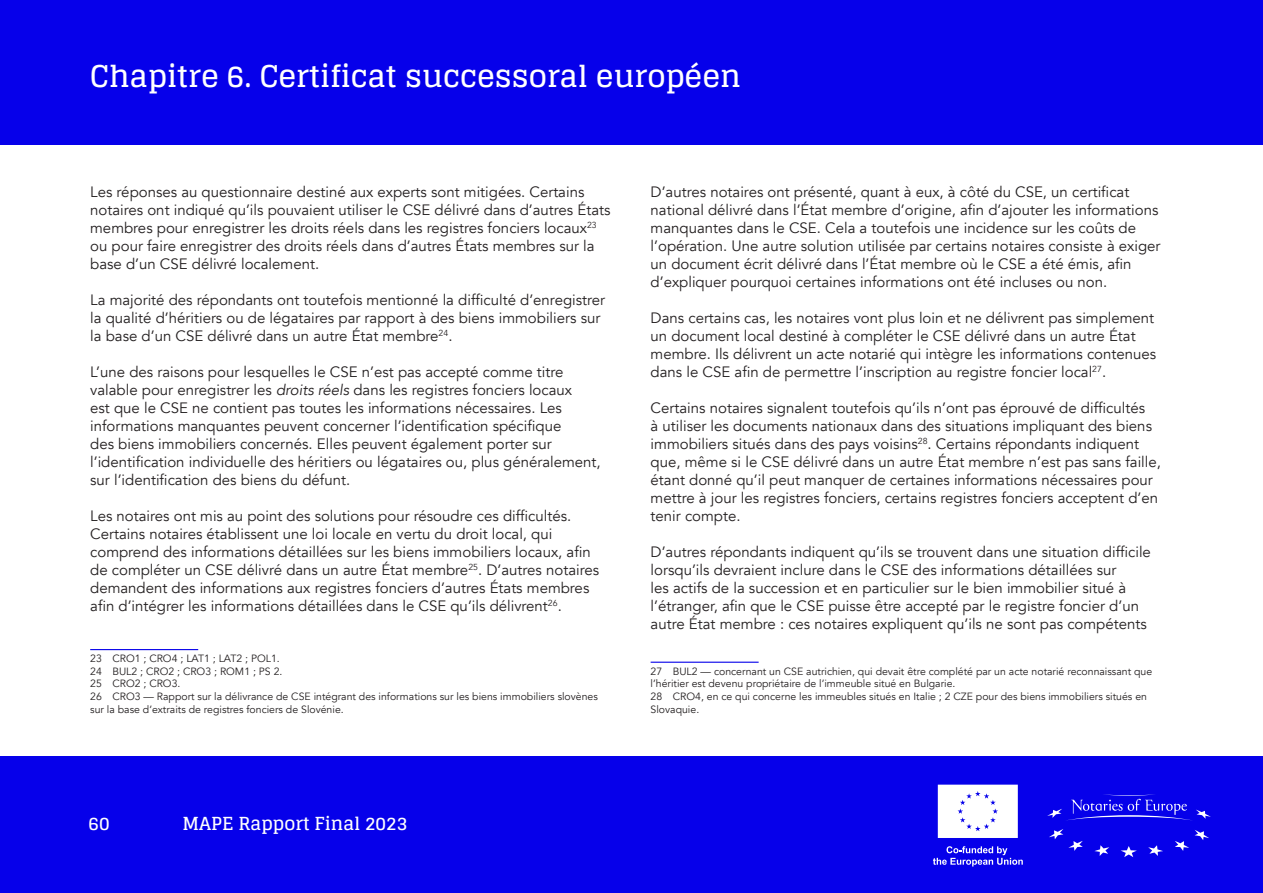
<style>
.page{position:relative;width:1263px;height:893px;background:#fff}
.page>*{position:absolute;margin:0;border:0;box-sizing:border-box;transform-origin:0 0}
.Hoofdstuktitel{font:700 30px "Glegoo";color:#fff}
.t1{font:700 18px "Glegoo";color:#fff}
.Lopende_tekst{font:15px/18px "Avenir";color:#231f20}
.Voetnoten{font:10.5px/12.6px "Avenir";color:#231f20}
.s1{font-style:italic}
</style>
<div class="page">
<div style="left:0;top:756px;width:1263px;height:137px;background:#0600ea"></div>
<div style="left:0;top:0;width:1263px;height:144px;background:#0600ea"></div>
<svg style="left:1049px;top:829px;width:34px;height:22px"></svg>
<svg style="left:1094px;top:845px;width:15px;height:11px"></svg>
<svg style="left:1121px;top:846px;width:16px;height:11px"></svg>
<svg style="left:1148px;top:845px;width:15px;height:11px"></svg>
<svg style="left:1175px;top:830px;width:34px;height:21px"></svg>
<svg style="left:1047px;top:794px;width:164px;height:26px"></svg>
<div style="left:938px;top:785px;width:80px;height:53px;background:#fff"></div>
<svg style="left:933px;top:846px;width:90px;height:20px"></svg>
<hr style="left:651px;top:662px;width:108px;height:1px;background:#0600ea">
<hr style="left:90px;top:649px;width:108px;height:1px;background:#0600ea">
<p class="Hoofdstuktitel" style="left:90px;top:59px;width:652px">Chapitre 6. Certificat successoral européen</p>
<p class="Lopende_tekst" style="left:90px;top:183px;width:522px">Les réponses au questionnaire destiné aux experts sont mitigées. Certains notaires ont indiqué qu’ils pouvaient utiliser le CSE délivré dans d’autres États membres pour enregistrer les droits réels dans les registres fonciers locaux<sup>23 </sup>ou pour faire enregistrer des droits réels dans d’autres États membres sur la base d’un CSE délivré localement.</p>
<p class="Lopende_tekst" style="left:90px;top:291px;width:516px">La majorité des répondants ont toutefois mentionné la difficulté d’enregistrer la qualité d’héritiers ou de légataires par rapport à des biens immobiliers sur la base d’un CSE délivré dans un autre État membre<sup>24</sup>.</p>
<p class="Lopende_tekst" style="left:90px;top:363px;width:512px">L’une des raisons pour lesquelles le CSE n’est pas accepté comme titre valable pour enregistrer les <span class="s1">droits réels</span> dans les registres fonciers locaux<br>est que le CSE ne contient pas toutes les informations nécessaires. Les informations manquantes peuvent concerner l’identification spécifique<br>des biens immobiliers concernés. Elles peuvent également porter sur l’identification individuelle des héritiers ou légataires ou, plus généralement, sur l’identification des biens du défunt.</p>
<p class="Lopende_tekst" style="left:90px;top:507px;width:510px">Les notaires ont mis au point des solutions pour résoudre ces difficultés.<br>Certains notaires établissent une loi locale en vertu du droit local, qui comprend des informations détaillées sur les biens immobiliers locaux, afin de compléter un CSE délivré dans un autre État membre<sup>25</sup>. D’autres notaires demandent des informations aux registres fonciers d’autres États membres afin d’intégrer les informations détaillées dans le CSE qu’ils délivrent<sup>26</sup>.</p>
<p class="Voetnoten" style="left:90px;top:652px;width:191px">23 CRO1 ; CRO4 ; LAT1 ; LAT2 ; POL1.</p>
<p class="Voetnoten" style="left:90px;top:665px;width:194px">24 BUL2 ; CRO2 ; CRO3 ; ROM1 ; PS 2.</p>
<p class="Voetnoten" style="left:90px;top:678px;width:92px">25 CRO2 ; CRO3.</p>
<p class="Voetnoten" style="left:90px;top:690px;width:509px">26 CRO3 — Rapport sur la délivrance de CSE intégrant des informations sur les biens immobiliers slovènes sur la base d’extraits de registres fonciers de Slovénie.</p>
<p class="t1" style="left:89px;top:813px;width:23px">60</p>
<p class="t1" style="left:182px;top:813px;width:226px">MAPE Rapport Final 2023</p>
<p class="Lopende_tekst" style="left:651px;top:183px;width:511px">D’autres notaires ont présenté, quant à eux, à côté du CSE, un certificat national délivré dans l’État membre d’origine, afin d’ajouter les informations manquantes dans le CSE. Cela a toutefois une incidence sur les coûts de l’opération. Une autre solution utilisée par certains notaires consiste à exiger un document écrit délivré dans l’État membre où le CSE a été émis, afin d’expliquer pourquoi certaines informations ont été incluses ou non.</p>
<p class="Lopende_tekst" style="left:651px;top:309px;width:507px">Dans certains cas, les notaires vont plus loin et ne délivrent pas simplement un document local destiné à compléter le CSE délivré dans un autre État membre. Ils délivrent un acte notarié qui intègre les informations contenues dans le CSE afin de permettre l’inscription au registre foncier local<sup>27</sup>.</p>
<p class="Lopende_tekst" style="left:651px;top:399px;width:512px">Certains notaires signalent toutefois qu’ils n’ont pas éprouvé de difficultés<br>à utiliser les documents nationaux dans des situations impliquant des biens immobiliers situés dans des pays voisins<sup>28</sup>. Certains répondants indiquent que, même si le CSE délivré dans un autre État membre n’est pas sans faille, étant donné qu’il peut manquer de certaines informations nécessaires pour mettre à jour les registres fonciers, certains registres fonciers acceptent d’en tenir compte.</p>
<p class="Lopende_tekst" style="left:651px;top:543px;width:502px">D’autres répondants indiquent qu’ils se trouvent dans une situation difficile lorsqu’ils devraient inclure dans le CSE des informations détaillées sur<br>les actifs de la succession et en particulier sur le bien immobilier situé à l’étranger, afin que le CSE puisse être accepté par le registre foncier d’un autre État membre : ces notaires expliquent qu’ils ne sont pas compétents</p>
<p class="Voetnoten" style="left:651px;top:665px;width:503px">27 BUL2 — concernant un CSE autrichien, qui devait être complété par un acte notarié reconnaissant que l’héritier est devenu propriétaire de l’immeuble situé en Bulgarie.</p>
<p class="Voetnoten" style="left:651px;top:690px;width:498px">28 CRO4, en ce qui concerne les immeubles situés en Italie ; 2 CZE pour des biens immobiliers situés en<br>Slovaquie.</p>
</div>
